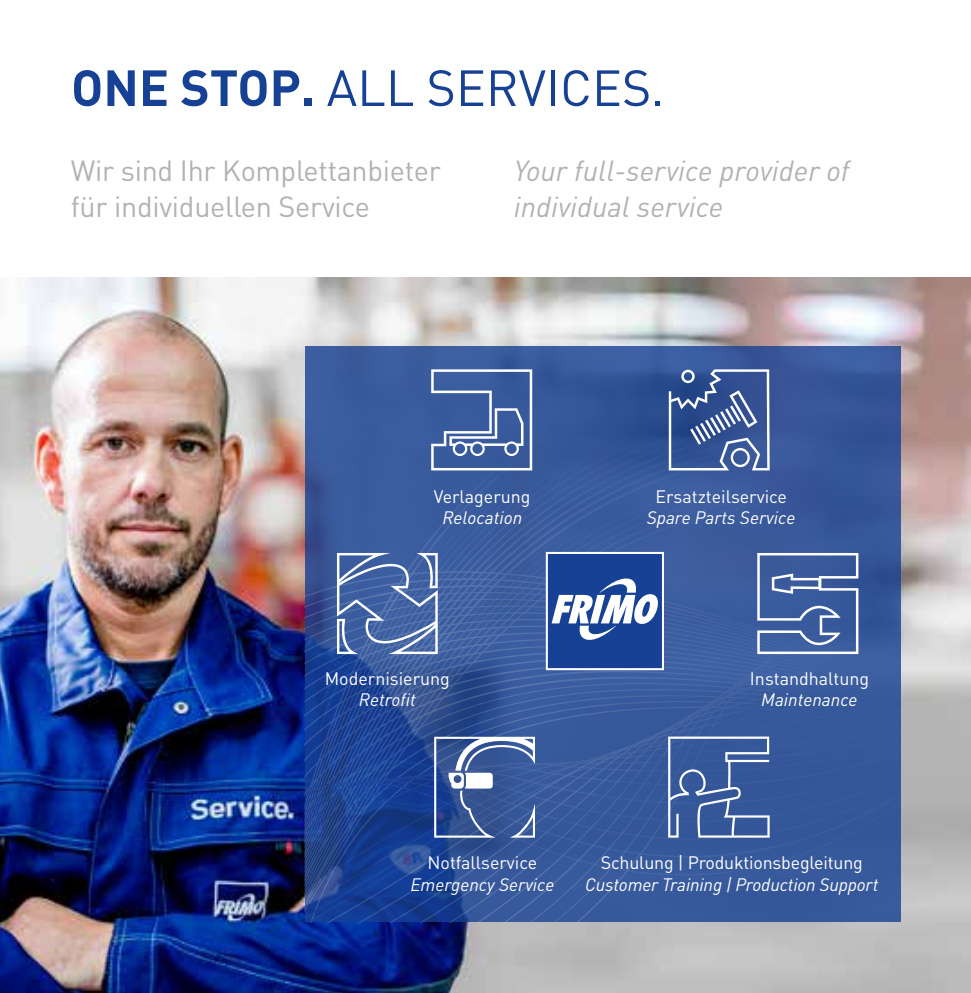
<style>
.page{position:relative;width:971px;height:993px;background:#fff}
.page>*{position:absolute;margin:0;border:0;box-sizing:border-box;transform-origin:0 0}
.t1{font:50px "DIN Pro";color:#164194}
.t2{font:28.75px/36.2px "DIN Pro";letter-spacing:-.01em;color:#b3b2b2}
.t3{font:italic 28.75px/36.2px "DIN";color:#b3b2b2}
.t4{font:17.75px "DIN Pro";color:#fff}
.t5{font:italic 17.75px "DIN";color:#fff}
.s1{font-weight:700}
</style>
<div class="page">
<img style="left:0;top:277px;width:971px;height:715px">
<svg style="left:305px;top:346px;width:595px;height:229px;background:#38599b"></svg>
<svg style="left:305px;top:575px;width:595px;height:16px;background:#3c5c9c"></svg>
<svg style="left:305px;top:591px;width:595px;height:330px;background:#359"></svg>
<hr style="left:970px;top:531px;width:1px;height:461px;background:#fff">
<svg style="left:337px;top:552px;width:101px;height:101px;background:#647fb3"></svg>
<svg style="left:668px;top:736px;width:102px;height:101px;background:#5471a9"></svg>
<svg style="left:757px;top:552px;width:101px;height:101px;background:#5c77ad"></svg>
<svg style="left:639px;top:346px;width:178px;height:124px;background:#45619e"></svg>
<svg style="left:431px;top:369px;width:101px;height:101px;background:#5d79ae"></svg>
<svg style="left:546px;top:551px;width:118px;height:119px"></svg>
<svg style="left:434px;top:736px;width:101px;height:101px;background:#5a74a8"></svg>
<h1 class="t1" style="left:71px;top:54px;width:595px"><span class="s1">ONE STOP.</span> ALL SERVICES.</h1>
<h2 class="t2" style="left:71px;top:151px;width:371px">Wir sind Ihr Komplettanbieter für individuellen Service</h2>
<h2 class="t3" style="left:514px;top:152px;width:337px">Your full-service provider of individual service</h2>
<p class="t4" style="left:434px;top:484px;width:98px">Verlagerung</p>
<p class="t5" style="left:442px;top:506px;width:81px">Relocation</p>
<p class="t4" style="left:325px;top:666px;width:127px">Modernisierung</p>
<p class="t5" style="left:359px;top:688px;width:58px">Retrofit</p>
<p class="t4" style="left:655px;top:484px;width:133px">Ersatzteilservice</p>
<p class="t5" style="left:647px;top:506px;width:150px">Spare Parts Service</p>
<p class="t4" style="left:750px;top:666px;width:121px">Instandhaltung</p>
<p class="t5" style="left:761px;top:688px;width:98px">Maintenance</p>
<p class="t4" style="left:427px;top:850px;width:111px">Notfallservice</p>
<p class="t5" style="left:410px;top:873px;width:146px">Emergency Service</p>
<p class="t4" style="left:601px;top:850px;width:264px">Schulung | Produktionsbegleitung</p>
<p class="t5" style="left:585px;top:873px;width:295px">Customer Training | Production Support</p>
</div>
